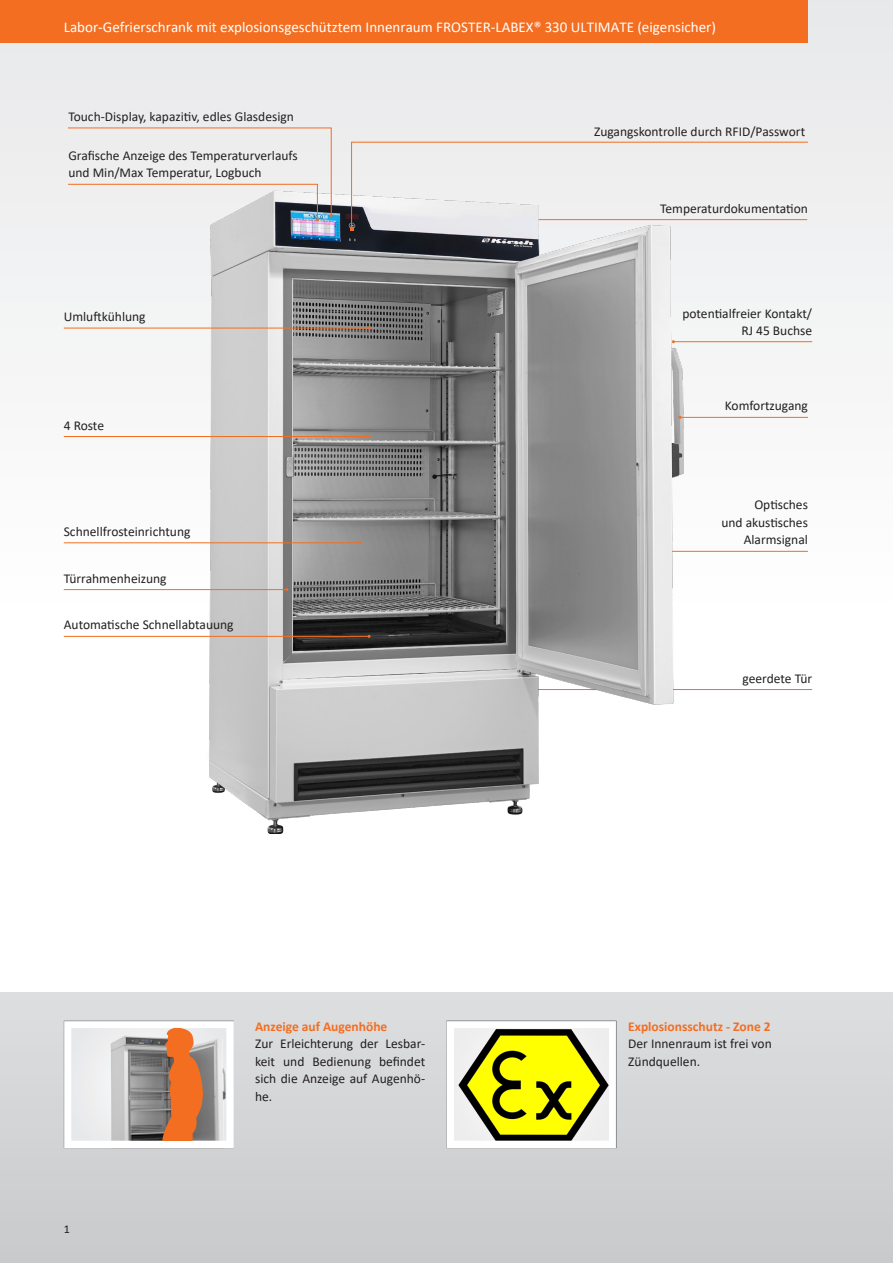
<style>
.page{position:relative;width:893px;height:1263px;background:#fff}
.page>*{position:absolute;margin:0;border:0;box-sizing:border-box;transform-origin:0 0}
.t1{font:15px "Calibri";color:#fff}
.Fließtext_9_pt_-_2_m{font:13.5px/17.5px "Calibri";color:#231f20}
.Fließtext_9_pt_Stand{font:13.5px/17.5px "Calibri";color:#231f20;text-align:right}
.t2{font:700 13.5px "Calibri";color:#f36e21}
.t3{font:12px "Calibri";color:#231f20}
</style>
<div class="page">
<div style="left:0;top:0;width:893px;height:617px;background:#f2f3f4"></div>
<div style="left:0;top:993px;width:893px;height:270px;background:#d1d2d4"></div>
<div style="left:0;top:0;width:808px;height:43px;background:#f36e21"></div>
<svg style="left:62px;top:1018px;width:172px;height:131px;background:#d5d5d5"></svg>
<img style="left:153px;top:1028px;width:57px;height:112px">
<hr style="left:376px;top:551px;width:432px;height:1px;background:#f36e21">
<hr style="left:380px;top:689px;width:432px;height:1px;background:#f36e21">
<img style="left:185px;top:194px;width:499px;height:639px">
<hr style="left:64px;top:328px;width:305px;height:1px;background:#f36e21">
<hr style="left:64px;top:436px;width:305px;height:1px;background:#f36e21">
<hr style="left:64px;top:636px;width:305px;height:1px;background:#f36e21">
<hr style="left:680px;top:417px;width:128px;height:1px;background:#f36e21">
<hr style="left:64px;top:542px;width:296px;height:1px;background:#f36e21">
<svg style="left:444px;top:1018px;width:173px;height:131px;background:#c8c86b"></svg>
<hr style="left:64px;top:589px;width:223px;height:1px;background:#f36e21">
<svg style="left:68px;top:127px;width:265px;height:94px"></svg>
<svg style="left:350px;top:141px;width:458px;height:89px"></svg>
<hr style="left:673px;top:341px;width:139px;height:1px;background:#f36e21">
<p class="t1" style="left:64px;top:17px;width:654px">Labor-Gefrierschrank mit explosionsgeschütztem Innenraum FROSTER-LABEX® 330 ULTIMATE (eigensicher)</p>
<p class="Fließtext_9_pt_-_2_m" style="left:68px;top:107px;width:227px">Touch-Display, kapazitiv, edles Glasdesign</p>
<p class="Fließtext_9_pt_-_2_m" style="left:68px;top:146px;width:231px">Grafische Anzeige des Temperaturverlaufs und Min/Max Temperatur, Logbuch</p>
<p class="Fließtext_9_pt_Stand" style="left:64px;top:307px;width:83px">Umluftkühlung</p>
<p class="Fließtext_9_pt_Stand" style="left:64px;top:416px;width:42px">4 Roste</p>
<p class="Fließtext_9_pt_Stand" style="left:64px;top:522px;width:128px">Schnellfrosteinrichtung</p>
<p class="Fließtext_9_pt_Stand" style="left:64px;top:569px;width:104px">Türrahmenheizung</p>
<p class="Fließtext_9_pt_Stand" style="left:64px;top:616px;width:171px">Automatische Schnellabtauung</p>
<p class="t3" style="left:64px;top:1221px;width:8px">1</p>
<p class="t2" style="left:255px;top:1017px;width:134px">Anzeige auf Augenhöhe</p>
<p class="Fließtext_9_pt_-_2_m" style="left:255px;top:1035px;width:172px;text-align:justify">Zur Erleichterung der Lesbar&shy;keit und Bedienung befindet sich die Anzeige auf Augenhö&shy;he.</p>
<p class="Fließtext_9_pt_-_2_m" style="left:594px;top:122px;width:213px">Zugangskontrolle durch RFID/Passwort</p>
<p class="Fließtext_9_pt_Stand" style="left:660px;top:199px;width:149px">Temperaturdokumentation</p>
<p class="Fließtext_9_pt_-_2_m" style="left:682px;top:304px;width:131px;text-align:right">potentialfreier Kontakt/<br>RJ 45 Buchse</p>
<p class="Fließtext_9_pt_Stand" style="left:725px;top:397px;width:85px">Komfortzugang</p>
<p class="Fließtext_9_pt_Stand" style="left:721px;top:496px;width:88px">Optisches<br>und akustisches<br>Alarmsignal</p>
<p class="Fließtext_9_pt_Stand" style="left:743px;top:669px;width:71px">geerdete Tür</p>
<p class="t2" style="left:628px;top:1017px;width:144px">Explosionsschutz - Zone 2</p>
<p class="Fließtext_9_pt_-_2_m" style="left:628px;top:1035px;width:145px">Der Innenraum ist frei von<br>Zündquellen.</p>
</div>
